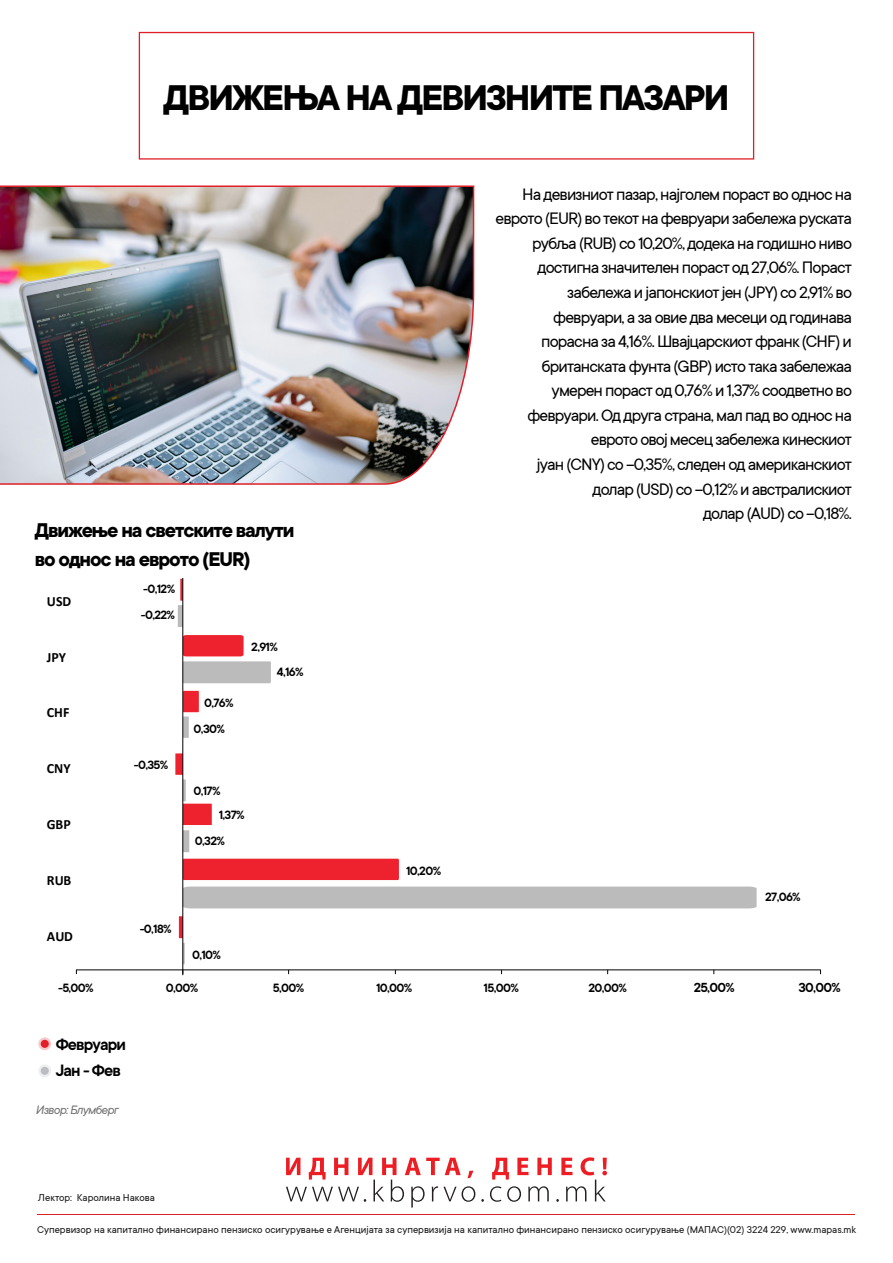
<style>
.page{position:relative;width:893px;height:1263px;background:#fff}
.page>*{position:absolute;margin:0;border:0;box-sizing:border-box;transform-origin:0 0}
.t1{font:700 39.3px "TT Commons";letter-spacing:-.05em;color:#000}
.t2{font:700 21.9px/29.1px "TT Commons";letter-spacing:-.05em;color:#000}
.t3{font:18.45px/24.6px "TT Commons";letter-spacing:-.05em;color:#000;text-align:right}
.t4{font:600 18px "TT Commons";letter-spacing:-.05em;color:#000}
.t5{font:600 14.55px "TT Commons";letter-spacing:-.05em;color:#000}
.t6{font:700 14.1px "Calibri";letter-spacing:.01em;color:#000}
.t7{font:italic 13.5px "TT Commons";letter-spacing:-.05em;color:#727272}
.t8{font:600 13.35px/25.7px "TT Commons";letter-spacing:-.05em;color:#000}
.t9{font:11.1px "TT Commons";color:#131413}
</style>
<div class="page">
<div style="left:183px;top:886px;width:574px;height:22px;background:#bbb"></div>
<svg style="left:178px;top:579px;width:4px;height:48px"></svg>
<svg style="left:183px;top:635px;width:88px;height:48px"></svg>
<svg style="left:183px;top:691px;width:16px;height:47px"></svg>
<div style="left:183px;top:859px;width:216px;height:21px;background:#ed222e"></div>
<svg style="left:175px;top:753px;width:37px;height:99px"></svg>
<svg style="left:179px;top:916px;width:6px;height:48px"></svg>
<hr style="left:76px;top:969px;width:745px;height:1px;background:#000">
<hr style="left:182px;top:578px;width:1px;height:397px;background:#000">
<svg style="left:286px;top:1157px;width:321px;height:50px"></svg>
<hr style="left:38px;top:1214px;width:817px;height:1px;background:#db2027">
<svg style="left:38px;top:1064px;width:13px;height:13px"></svg>
<div style="left:41px;top:1067px;width:8px;height:8px;background:#bcbdc1;border-radius:50%"></div>
<svg style="left:38px;top:1037px;width:13px;height:13px"></svg>
<div style="left:41px;top:1040px;width:8px;height:8px;background:#e01f28;border-radius:50%"></div>
<img style="left:0;top:185px;width:475px;height:300px">
<div style="left:139px;top:32px;width:615px;height:128px;border:1px solid #e01f28"></div>
<h1 class="t1" style="left:164px;top:76px;width:567px">ДВИЖЕЊА НА ДЕВИЗНИТЕ ПАЗАРИ</h1>
<p class="t2" style="left:35px;top:516px;width:261px">Движење на светските валути во однос на eврото (EUR)</p>
<p class="t6" style="left:47px;top:591px;width:26px">USD</p>
<p class="t8" style="left:141px;top:577px;width:36px">-0,12% -0,22%</p>
<p class="t6" style="left:47px;top:647px;width:21px">JPY</p>
<p class="t6" style="left:47px;top:703px;width:24px">CHF</p>
<p class="t6" style="left:47px;top:759px;width:25px">CNY</p>
<p class="t6" style="left:47px;top:815px;width:26px">GBP</p>
<p class="t6" style="left:47px;top:871px;width:26px">RUB</p>
<p class="t6" style="left:47px;top:926px;width:28px">AUD</p>
<p class="t8" style="left:134px;top:752px;width:36px">-0,35%</p>
<p class="t8" style="left:140px;top:916px;width:34px">-0,18%</p>
<p class="t8" style="left:194px;top:690px;width:42px;line-height:26.2px;text-indent:10px">0,76%<br>0,30%</p>
<p class="t8" style="left:277px;top:634px;width:28px;line-height:25.2px;text-indent:-26px">2,91%<br>4,16%</p>
<p class="t8" style="left:219px;top:778px;width:27px;line-height:24.3px;text-indent:-25px">0,17%<br>1,37%</p>
<p class="t8" style="left:195px;top:828px;width:32px">0,32%</p>
<p class="t8" style="left:192px;top:942px;width:30px">0,10%</p>
<p class="t3" style="left:495px;top:182px;width:358px">На девизниот пазар, најголем пораст во однос на еврото (EUR) во текот на февруари забележа руската рубља (RUB) со 10,20%, додека на годишно ниво достигна значителен пораст од 27,06%. Пораст забележа и јапонскиот јен (JPY) со 2,91% во февруари, а за овие два месеци од годинава порасна за 4,16%. Швајцарскиот франк (CHF) и британската фунта (GBP) исто така забележаа умерен пораст од 0,76% и 1,37% соодветно во февруари. Од друга страна, мал пад во однос на еврото овој месец забележа кинескиот<br>јуан (CNY) со –0,35%, следен од американскиот долар (USD) со –0,12% и австралискиот<br>долар (AUD) со –0,18%.</p>
<p class="t8" style="left:406px;top:858px;width:37px">10,20%</p>
<p class="t8" style="left:765px;top:884px;width:37px">27,06%</p>
<p class="t8" style="left:58px;top:975px;width:37px">-5,00%</p>
<p class="t8" style="left:166px;top:975px;width:34px">0,00%</p>
<p class="t8" style="left:273px;top:975px;width:33px">5,00%</p>
<p class="t8" style="left:376px;top:975px;width:38px">10,00%</p>
<p class="t8" style="left:484px;top:975px;width:37px">15,00%</p>
<p class="t8" style="left:588px;top:975px;width:40px">20,00%</p>
<p class="t5" style="left:694px;top:980px;width:43px">25,00%</p>
<p class="t5" style="left:798px;top:980px;width:44px">30,00%</p>
<p class="t4" style="left:56px;top:1034px;width:72px">Февруари</p>
<p class="t4" style="left:56px;top:1060px;width:67px">Јан - Фев</p>
<p class="t7" style="left:36px;top:1102px;width:84px">Извор: Блумберг</p>
<p class="t9" style="left:38px;top:1192px;width:118px">Лектор: Каролина Накова</p>
<p class="t9" style="left:37px;top:1224px;width:821px">Супервизор на капитално финансирано пензиско осигурување е Агенцијата за супервизија на капитално финансирано пензиско осигурување (МАПАС)(02) 3224 229, www.mapas.mk</p>
</div>
